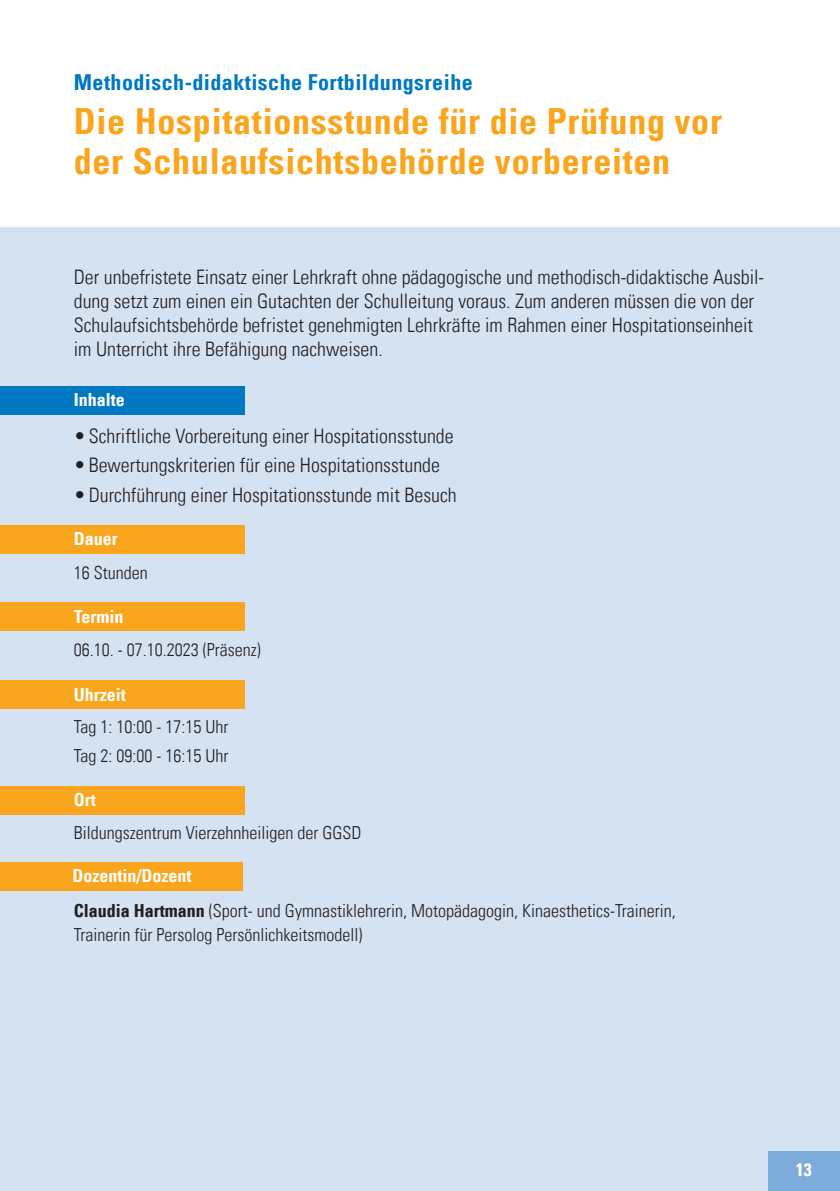
<style>
.page{position:relative;width:840px;height:1191px;background:#fff}
.page>*{position:absolute;margin:0;border:0;box-sizing:border-box;transform-origin:0 0}
.t1{font:36px/40px "Univers Com 67 Bold Cond";letter-spacing:.02em;color:#f9a51d}
.t2{font:22px "Univers Com 67 Bold Cond";letter-spacing:.02em;color:#0079c2}
.t3{font:20px/24px "Univers Com 47 Light Cond";color:#231f20}
.t4{font:18px/24px "Univers Com 47 Light Cond";color:#231f20}
.t5{font:18px "Univers Com 67 Bold Cond";color:#fff}
.s1{font-family:"Univers Com 67 Bold Cond"}
</style>
<div class="page">
<div style="left:0;top:227px;width:839px;height:964px;background:#d4e2f2"></div>
<div style="left:767px;top:1151px;width:72px;height:40px;background:#7cacdb"></div>
<div style="left:0;top:386px;width:244px;height:28px;background:#0079c2"></div>
<div style="left:0;top:525px;width:244px;height:28px;background:#f9a51d"></div>
<div style="left:0;top:602px;width:244px;height:29px;background:#f9a51d"></div>
<div style="left:0;top:680px;width:244px;height:29px;background:#f9a51d"></div>
<div style="left:0;top:786px;width:244px;height:28px;background:#f9a51d"></div>
<div style="left:0;top:862px;width:242px;height:28px;background:#f9a51d"></div>
<p class="t2" style="left:74px;top:68px;width:400px">Methodisch-didaktische Fortbildungsreihe</p>
<p class="t1" style="left:74px;top:101px;width:649px">Die Hospitationsstunde für die Prüfung vor der Schulaufsichtsbehörde vorbereiten</p>
<p class="t3" style="left:74px;top:265px;width:691px">Der unbefristete Einsatz einer Lehrkraft ohne pädagogische und methodisch-didaktische Ausbil&shy;dung setzt zum einen ein Gutachten der Schulleitung voraus. Zum anderen müssen die von der Schulaufsichtsbehörde befristet genehmigten Lehrkräfte im Rahmen einer Hospitationseinheit im Unterricht ihre Befähigung nachweisen.</p>
<p class="t5" style="left:74px;top:389px;width:53px">Inhalte</p>
<p class="t3" style="left:74px;top:424px;width:381px">•Schriftliche Vorbereitung einer Hospitationsstunde</p>
<p class="t3" style="left:74px;top:453px;width:367px">•Bewertungskriterien für eine Hospitationsstunde</p>
<p class="t3" style="left:74px;top:482px;width:384px">•Durchführung einer Hospitationsstunde mit Besuch</p>
<p class="t5" style="left:74px;top:528px;width:45px">Dauer</p>
<p class="t4" style="left:74px;top:560px;width:75px">16 Stunden</p>
<p class="t5" style="left:74px;top:605px;width:51px">Termin</p>
<p class="t4" style="left:74px;top:637px;width:188px">06.10. - 07.10.2023 (Präsenz)</p>
<p class="t5" style="left:74px;top:683px;width:54px">Uhrzeit</p>
<p class="t4" style="left:74px;top:714px;width:156px">Tag 1: 10:00 - 17:15 Uhr</p>
<p class="t4" style="left:74px;top:744px;width:156px">Tag 2: 09:00 - 16:15 Uhr</p>
<p class="t5" style="left:74px;top:788px;width:23px">Ort</p>
<p class="t4" style="left:74px;top:821px;width:289px">Bildungszentrum Vierzehnheiligen der GGSD</p>
<p class="t5" style="left:72px;top:864px;width:121px">Dozentin/Dozent</p>
<p class="t4" style="left:74px;top:898px;width:603px"><span class="s1">Claudia Hartmann</span> (Sport- und Gymnastiklehrerin, Motopädagogin, Kinaesthetics-Trainerin,<br>Trainerin für Persolog Persönlichkeitsmodell)</p>
<p class="t5" style="left:795px;top:1158px;width:17px">13</p>
</div>
